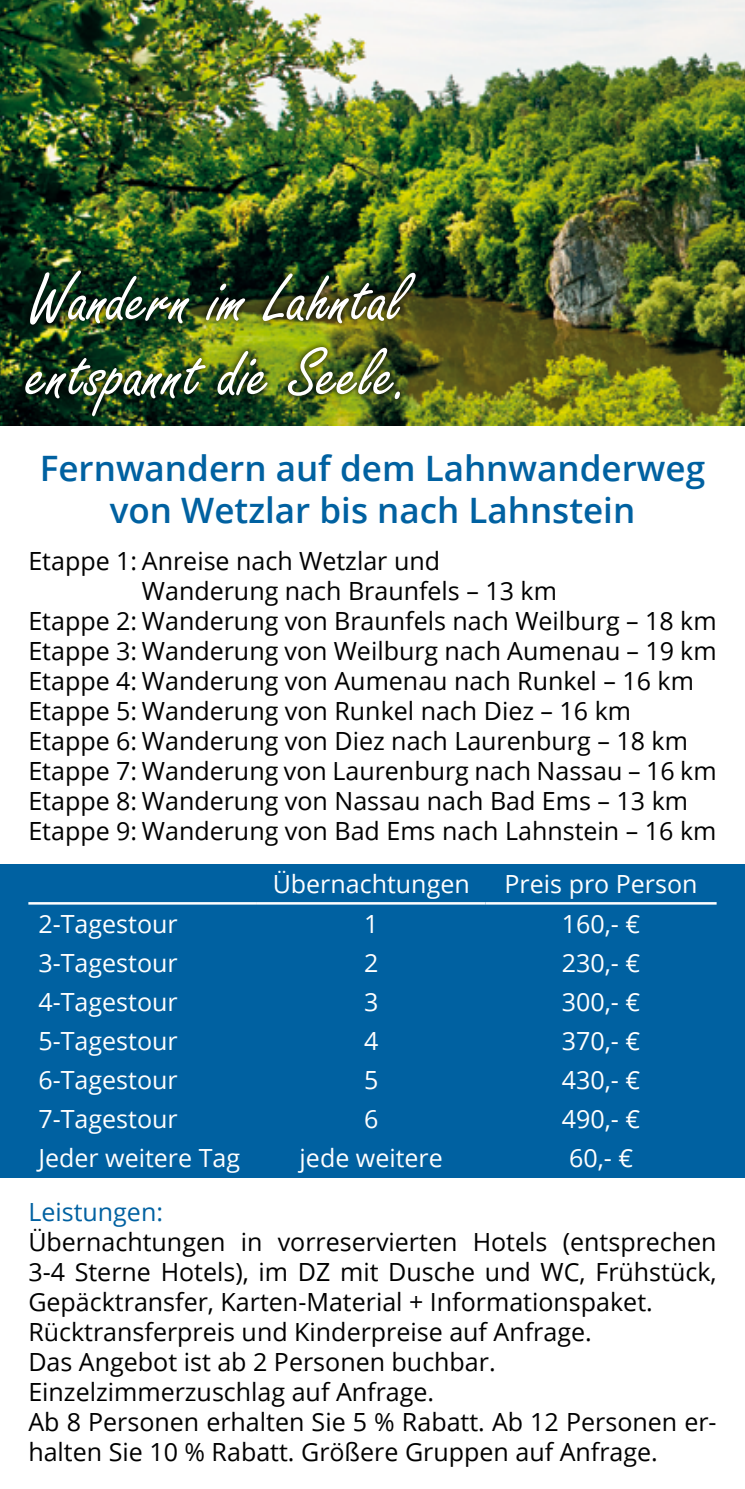
<style>
.page{position:relative;width:745px;height:1489px;background:#fff}
.page>*{position:absolute;margin:0;border:0;box-sizing:border-box;transform-origin:0 0}
.t1{font:75px/75px "Freestyle Script";color:#fff}
.t2{font:600 35px/42px "Open Sans";color:#0061a1;text-align:center}
.t3{font:25px/30px "Open Sans";color:#000}
.t4{font:25px "Open Sans";color:#fff}
.t5{font:25px "Open Sans";color:#0061a1}
</style>
<div class="page">
<div style="left:0;top:864px;width:744px;height:313px;background:#0061a1"></div>
<hr style="left:28px;top:902px;width:229px;height:2px;background:#fff">
<hr style="left:257px;top:902px;width:228px;height:2px;background:#fff">
<hr style="left:485px;top:902px;width:231px;height:2px;background:#fff">
<img style="left:0;top:0;width:744px;height:425px">
<div style="left:19px;top:264px;width:403px;height:159px;background:#000;opacity:.5"></div>
<h1 class="t1" style="left:28px;top:265px;width:385px">Wandern im Lahntal entspannt die Seele.</h1>
<h2 class="t2" style="left:40px;top:446px;width:666px">Fernwandern auf dem Lahnwanderweg von Wetzlar bis nach Lahnstein</h2>
<p class="t3" style="left:28px;top:545px;width:413px">Etappe 1: Anreise nach Wetzlar und</p>
<p class="t3" style="left:28px;top:605px;width:689px">Etappe 2: Wanderung von Braunfels nach Weilburg – 18 km Etappe 3: Wanderung von Weilburg nach Aumenau – 19 km Etappe 4: Wanderung von Aumenau nach Runkel – 16 km Etappe 5: Wanderung von Runkel nach Diez – 16 km Etappe 6: Wanderung von Diez nach Laurenburg – 18 km Etappe 7: Wanderung von Laurenburg nach Nassau – 16 km Etappe 8: Wanderung von Nassau nach Bad Ems – 13 km Etappe 9: Wanderung von Bad Ems nach Lahnstein – 16 km</p>
<p class="t3" style="left:142px;top:575px;width:416px">Wanderung nach Braunfels – 13 km</p>
<p class="t4" style="left:272px;top:867px;width:198px">Übernachtungen</p>
<p class="t4" style="left:504px;top:867px;width:194px">Preis pro Person</p>
<p class="t4" style="left:38px;top:906px;width:141px">2-Tagestour</p>
<p class="t4" style="left:364px;top:906px;width:16px">1</p>
<p class="t4" style="left:561px;top:906px;width:80px">160,- €</p>
<p class="t4" style="left:38px;top:945px;width:141px">3-Tagestour</p>
<p class="t4" style="left:364px;top:945px;width:16px">2</p>
<p class="t4" style="left:561px;top:945px;width:80px">230,- €</p>
<p class="t4" style="left:38px;top:984px;width:141px">4-Tagestour</p>
<p class="t4" style="left:364px;top:984px;width:16px">3</p>
<p class="t4" style="left:561px;top:984px;width:80px">300,- €</p>
<p class="t4" style="left:38px;top:1023px;width:141px">5-Tagestour</p>
<p class="t4" style="left:364px;top:1023px;width:16px">4</p>
<p class="t4" style="left:561px;top:1023px;width:80px">370,- €</p>
<p class="t4" style="left:38px;top:1062px;width:141px">6-Tagestour</p>
<p class="t4" style="left:364px;top:1062px;width:16px">5</p>
<p class="t4" style="left:561px;top:1062px;width:80px">430,- €</p>
<p class="t4" style="left:38px;top:1101px;width:141px">7-Tagestour</p>
<p class="t4" style="left:364px;top:1101px;width:16px">6</p>
<p class="t4" style="left:561px;top:1101px;width:80px">490,- €</p>
<p class="t4" style="left:38px;top:1141px;width:203px">Jeder weitere Tag</p>
<p class="t4" style="left:299px;top:1141px;width:145px">jede weitere</p>
<p class="t4" style="left:568px;top:1141px;width:66px">60,- €</p>
<p class="t5" style="left:28px;top:1194px;width:136px">Leistungen:</p>
<p class="t3" style="left:28px;top:1225px;width:689px">Übernachtungen in vorreservierten Hotels (entsprechen 3-4 Sterne Hotels), im DZ mit Dusche und WC, Frühstück, Gepäcktransfer, Karten-Material + Informationspaket.<br>Rücktransferpreis und Kinderpreise auf Anfrage.<br>Das Angebot ist ab 2 Personen buchbar.<br>Einzelzimmerzuschlag auf Anfrage.<br>Ab 8 Personen erhalten Sie 5 % Rabatt. Ab 12 Personen er&shy;halten Sie 10 % Rabatt. Größere Gruppen auf Anfrage.</p>
</div>
